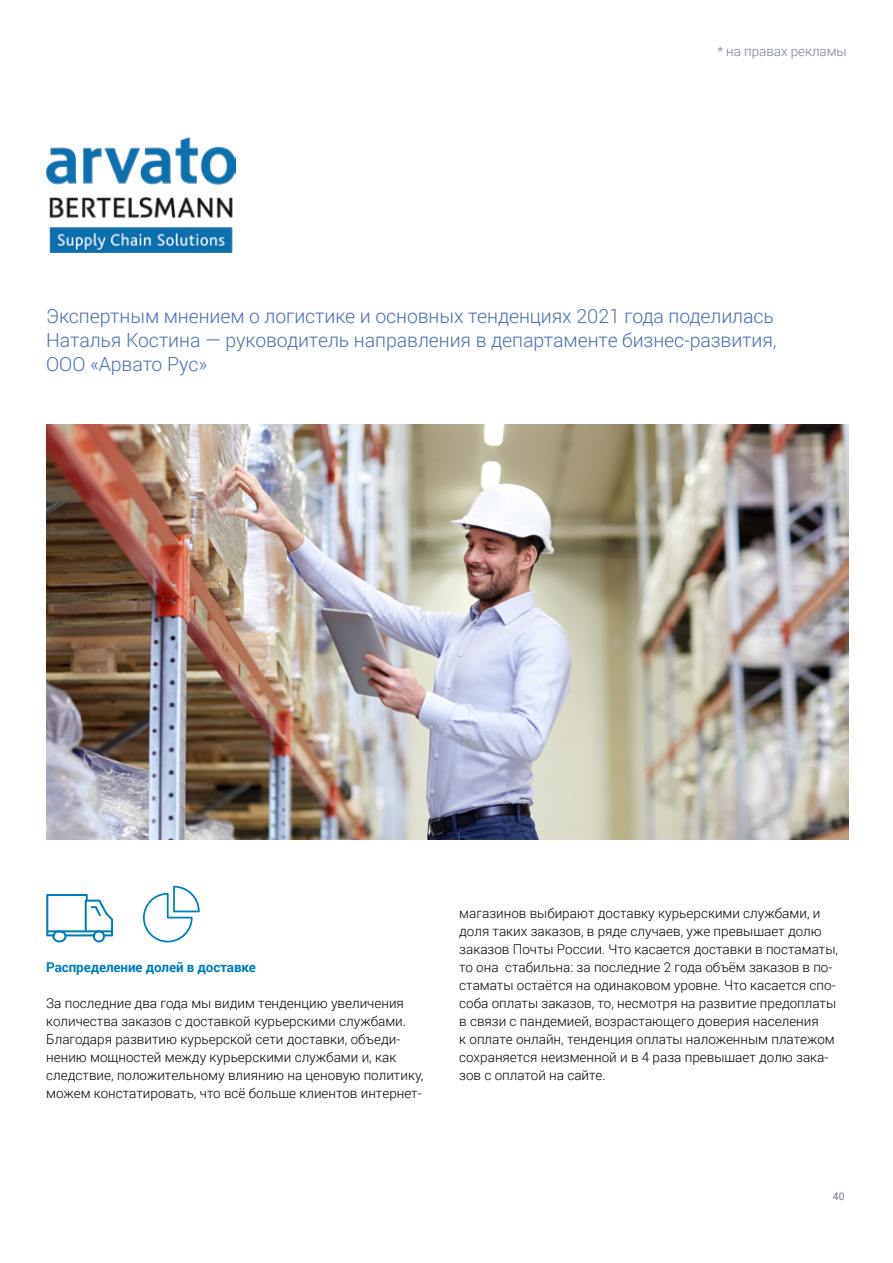
<style>
.page{position:relative;width:893px;height:1263px;background:#fff}
.page>*{position:absolute;margin:0;border:0;box-sizing:border-box;transform-origin:0 0}
.t1{font:300 19.5px/24px "Roboto";letter-spacing:-.005em;color:#486fb4}
.t2{font:300 13.5px/18px "Roboto";color:#000}
.t3{font:700 13.5px "Roboto";letter-spacing:-.01em;color:#007db8}
.t4{font:300 13.5px "Roboto";letter-spacing:-.005em;color:#787e95}
.t5{font:10.5px "Roboto";color:#787e95}
</style>
<div class="page">
<img style="left:46px;top:138px;width:189px;height:114px">
<svg style="left:46px;top:894px;width:67px;height:48px"></svg>
<hr style="left:85px;top:900px;width:2px;height:32px;background:#007db8">
<hr style="left:46px;top:930px;width:67px;height:2px;background:#007db8">
<svg style="left:143px;top:886px;width:57px;height:56px"></svg>
<img style="left:46px;top:425px;width:802px;height:414px">
<p class="t4" style="left:717px;top:42px;width:131px">* на правах рекламы</p>
<h1 class="t1" style="left:46px;top:303px;width:732px">Экспертным мнением о логистике и основных тенденциях 2021 года поделилась<br>Наталья Костина — руководитель направления в департаменте бизнес-развития,<br>ООО «Арвато Рус»</h1>
<p class="t3" style="left:46px;top:958px;width:211px">Распределение долей в доставке</p>
<p class="t2" style="left:46px;top:994px;width:379px">За последние два года мы видим тенденцию увеличения количества заказов с доставкой курьерскими службами.<br>Благодаря развитию курьерской сети доставки, объеди&shy;нению мощностей между курьерскими службами и, как следствие, положительному влиянию на ценовую политику, можем констатировать, что всё больше клиентов интернет-</p>
<p class="t2" style="left:459px;top:904px;width:380px">магазинов выбирают доставку курьерскими службами, и доля таких заказов, в ряде случаев, уже превышает долю заказов Почты России. Что касается доставки в постаматы, то она стабильна: за последние 2 года объём заказов в по&shy;стаматы остаётся на одинаковом уровне. Что касается спо&shy;соба оплаты заказов, то, несмотря на развитие предоплаты в связи с пандемией, возрастающего доверия населения<br>к оплате онлайн, тенденция оплаты наложенным платежом сохраняется неизменной и в 4 раза превышает долю зака&shy;зов с оплатой на сайте.</p>
<p class="t5" style="left:833px;top:1189px;width:14px">40</p>
</div>
